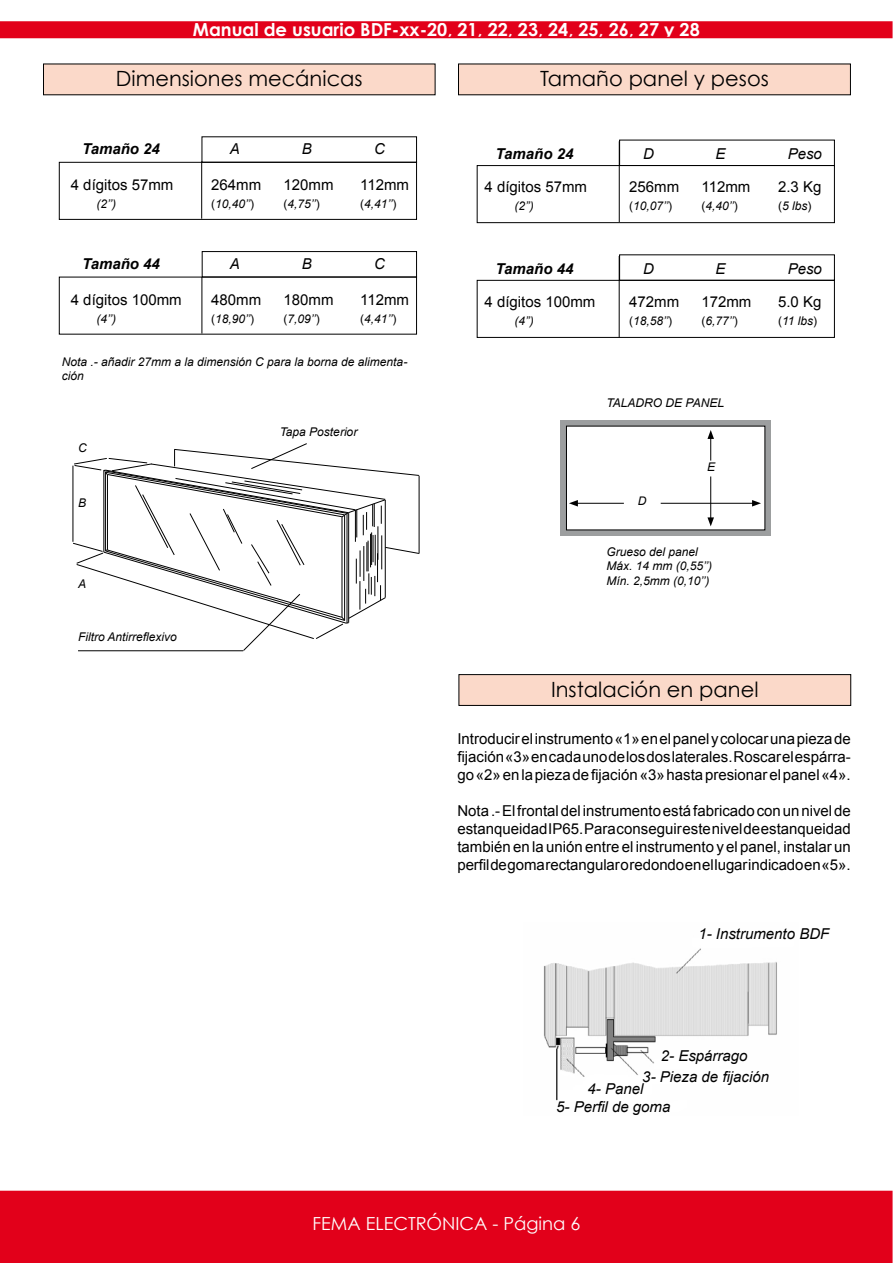
<style>
.page{position:relative;width:893px;height:1263px;background:#fff}
.page>*{position:absolute;margin:0;border:0;box-sizing:border-box;transform-origin:0 0}
.t1{font:21px "Century Gothic";color:#000}
.t2{font:700 18px "Century Gothic";color:#fff}
.t3{font:18px "Century Gothic";color:#fff}
.t4{font:15px/18px "Arial";color:#000;text-align:justify}
.t5{font:italic 15px/20.4px "Arial";color:#000;text-align:center}
.t6{font:italic 700 15px "Arial";color:#000}
.t7{font:italic 12px/14.4px "Arial";color:#000}
.s1{font-style:normal}
</style>
<div class="page">
<div style="left:0;top:1191px;width:892px;height:72px;background:#e2001a"></div>
<div style="left:1px;top:22px;width:891px;height:16px;background:#e2001a"></div>
<div style="left:0;top:21px;width:892px;height:17px;border:2px solid #e2001a"></div>
<svg style="left:892px;top:1191px;width:1px;height:72px"></svg>
<hr style="left:419px;top:476px;width:1px;height:78px;background:#000">
<svg style="left:73px;top:443px;width:346px;height:208px"></svg>
<div style="left:59px;top:162px;width:358px;height:58px;border:1px solid #000"></div>
<hr style="left:201px;top:161px;width:1px;height:58px;background:#000">
<div style="left:59px;top:277px;width:358px;height:57px;border:1px solid #000"></div>
<div style="left:202px;top:251px;width:215px;height:26px;border:1px solid #000"></div>
<hr style="left:202px;top:277px;width:1px;height:56px;background:#000">
<div style="left:44px;top:64px;width:391px;height:31px;background:#fbd9c9"></div>
<svg style="left:560px;top:420px;width:211px;height:116px;fill:#9c9e9f"></svg>
<div style="left:566px;top:426px;width:199px;height:104px;background:#fff"></div>
<hr style="left:710px;top:436px;width:1px;height:84px;background:#000">
<svg style="left:707px;top:517px;width:7px;height:9px"></svg>
<svg style="left:707px;top:430px;width:7px;height:9px"></svg>
<hr style="left:575px;top:503px;width:179px;height:1px;background:#000">
<svg style="left:569px;top:500px;width:9px;height:6px"></svg>
<svg style="left:752px;top:500px;width:9px;height:6px"></svg>
<div style="left:625px;top:495px;width:35px;height:15px;background:#fff"></div>
<div style="left:689px;top:461px;width:44px;height:15px;background:#fff"></div>
<div style="left:477px;top:280px;width:358px;height:58px;border:1px solid #000"></div>
<hr style="left:619px;top:256px;width:1px;height:81px;background:#000">
<div style="left:477px;top:165px;width:358px;height:58px;border:1px solid #000"></div>
<div style="left:619px;top:140px;width:216px;height:26px;border:1px solid #000"></div>
<hr style="left:619px;top:141px;width:1px;height:81px;background:#000">
<div style="left:458px;top:64px;width:392px;height:31px;background:#fbd9c9"></div>
<div style="left:459px;top:675px;width:392px;height:30px;background:#fbd9c9"></div>
<div style="left:459px;top:674px;width:392px;height:32px;border:1px solid #000"></div>
<img style="left:544px;top:948px;width:233px;height:153px">
<p class="t2" style="left:193px;top:18px;width:508px">Manual de usuario BDF-xx-20, 21, 22, 23, 24, 25, 26, 27 y 28</p>
<h1 class="t1" style="left:116px;top:66px;width:248px">Dimensiones mecánicas</h1>
<p class="t6" style="left:82px;top:139px;width:79px">Tamaño 24</p>
<p class="t5" style="left:230px;top:139px;width:12px">A</p>
<p class="t5" style="left:302px;top:139px;width:12px">B</p>
<p class="t5" style="left:374px;top:139px;width:12px">C</p>
<p class="t4" style="left:71px;top:176px;width:104px">4 dígitos 57mm</p>
<p class="t4" style="left:211px;top:176px;width:52px">264mm</p>
<p class="t4" style="left:284px;top:176px;width:52px">120mm</p>
<p class="t4" style="left:360px;top:176px;width:50px">112mm</p>
<p class="t7" style="left:97px;top:197px;width:21px">(2’’)</p>
<p class="t7" style="left:211px;top:197px;width:44px"><span class="s1">(</span>10,40’’<span class="s1">)</span></p>
<p class="t7" style="left:284px;top:197px;width:38px"><span class="s1">(</span>4,75’’<span class="s1">)</span></p>
<p class="t7" style="left:360px;top:197px;width:38px"><span class="s1">(</span>4,41’’<span class="s1">)</span></p>
<p class="t6" style="left:82px;top:254px;width:79px">Tamaño 44</p>
<p class="t5" style="left:230px;top:254px;width:12px">A</p>
<p class="t5" style="left:302px;top:254px;width:12px">B</p>
<p class="t5" style="left:374px;top:254px;width:12px">C</p>
<p class="t4" style="left:71px;top:291px;width:112px">4 dígitos 100mm</p>
<p class="t4" style="left:211px;top:291px;width:52px">480mm</p>
<p class="t4" style="left:284px;top:291px;width:52px">180mm</p>
<p class="t4" style="left:360px;top:291px;width:50px">112mm</p>
<p class="t7" style="left:97px;top:312px;width:21px">(4’’)</p>
<p class="t7" style="left:211px;top:312px;width:44px"><span class="s1">(</span>18,90’’<span class="s1">)</span></p>
<p class="t7" style="left:284px;top:312px;width:38px"><span class="s1">(</span>7,09’’<span class="s1">)</span></p>
<p class="t7" style="left:360px;top:312px;width:38px"><span class="s1">(</span>4,41’’<span class="s1">)</span></p>
<p class="t7" style="left:62px;top:354px;width:347px">Nota .- añadir 27mm a la dimensión C para la borna de alimenta&shy;ción</p>
<p class="t7" style="left:78px;top:441px;width:10px">C</p>
<p class="t7" style="left:78px;top:495px;width:10px">B</p>
<p class="t7" style="left:78px;top:577px;width:10px">A</p>
<p class="t7" style="left:78px;top:630px;width:100px">Filtro Antirreflexivo</p>
<p class="t7" style="left:280px;top:424px;width:79px">Tapa Posterior</p>
<h1 class="t1" style="left:540px;top:66px;width:230px">Tamaño panel y pesos</h1>
<p class="t6" style="left:496px;top:144px;width:79px">Tamaño 24</p>
<p class="t5" style="left:643px;top:144px;width:12px">D</p>
<p class="t5" style="left:715px;top:144px;width:12px">E</p>
<p class="t5" style="left:788px;top:144px;width:36px">Peso</p>
<p class="t4" style="left:484px;top:178px;width:104px">4 dígitos 57mm</p>
<p class="t4" style="left:629px;top:178px;width:52px">256mm</p>
<p class="t4" style="left:701px;top:178px;width:50px">112mm</p>
<p class="t4" style="left:778px;top:178px;width:45px">2.3 Kg</p>
<p class="t7" style="left:514px;top:199px;width:21px">(2’’)</p>
<p class="t7" style="left:629px;top:199px;width:44px"><span class="s1">(</span>10,07’’<span class="s1">)</span></p>
<p class="t7" style="left:701px;top:199px;width:38px"><span class="s1">(</span>4,40’’<span class="s1">)</span></p>
<p class="t7" style="left:778px;top:199px;width:35px"><span class="s1">(</span>5 lbs<span class="s1">)</span></p>
<p class="t6" style="left:496px;top:259px;width:79px">Tamaño 44</p>
<p class="t5" style="left:643px;top:259px;width:12px">D</p>
<p class="t5" style="left:715px;top:259px;width:12px">E</p>
<p class="t5" style="left:788px;top:259px;width:36px">Peso</p>
<p class="t4" style="left:484px;top:293px;width:112px">4 dígitos 100mm</p>
<p class="t4" style="left:629px;top:293px;width:52px">472mm</p>
<p class="t4" style="left:701px;top:293px;width:52px">172mm</p>
<p class="t4" style="left:778px;top:293px;width:45px">5.0 Kg</p>
<p class="t7" style="left:514px;top:314px;width:21px">(4’’)</p>
<p class="t7" style="left:629px;top:314px;width:44px"><span class="s1">(</span>18,58’’<span class="s1">)</span></p>
<p class="t7" style="left:701px;top:314px;width:38px"><span class="s1">(</span>6,77’’<span class="s1">)</span></p>
<p class="t7" style="left:778px;top:314px;width:41px"><span class="s1">(</span>11 lbs<span class="s1">)</span></p>
<p class="t7" style="left:606px;top:396px;width:119px">TALADRO DE PANEL</p>
<p class="t7" style="left:638px;top:494px;width:10px">D</p>
<p class="t7" style="left:707px;top:460px;width:10px">E</p>
<p class="t7" style="left:606px;top:545px;width:107px">Grueso del panel<br>Máx. 14 mm (0,55’’)<br>Mín. 2,5mm (0,10’’)</p>
<h1 class="t1" style="left:551px;top:676px;width:209px">Instalación en panel</h1>
<p class="t4" style="left:457px;top:729px;width:395px">Introducir el instrumento «1» en el panel y colocar una pieza de fijación «3» en cada uno de los dos laterales. Roscar el espárra&shy;go «2» en la pieza de fijación «3» hasta presionar el panel «4».</p>
<p class="t4" style="left:457px;top:801px;width:395px">Nota .- El frontal del instrumento está fabricado con un nivel de estanqueidad IP65. Para conseguir este nivel de estanqueidad también en la unión entre el instrumento y el panel, instalar un perfil de goma rectangular o redondo en el lugar indicado en «5».</p>
<p class="t5" style="left:698px;top:923px;width:132px">1- Instrumento BDF</p>
<p class="t5" style="left:642px;top:1046px;width:128px">2- Espárrago<br>3- Pieza de fijación</p>
<p class="t5" style="left:556px;top:1080px;width:116px;line-height:17.7px">4- Panel<br>5- Perfil de goma</p>
<p class="t3" style="left:313px;top:1212px;width:269px">FEMA ELECTRÓNICA - Página 6</p>
</div>
